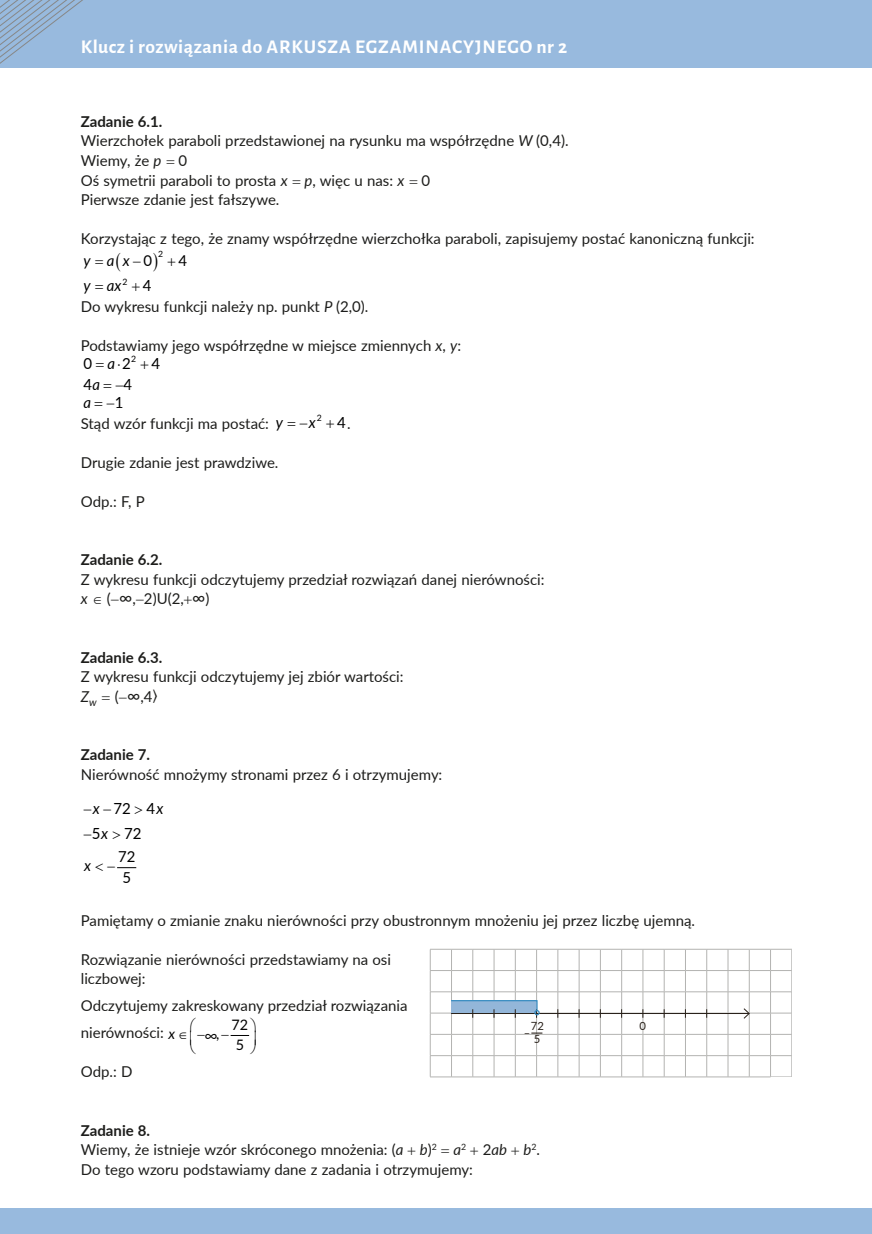
<style>
.page{position:relative;width:872px;height:1234px;background:#fff}
.page>*{position:absolute;margin:0;border:0;box-sizing:border-box;transform-origin:0 0}
.t1{font:700 19.5px "Alegreya Sans";letter-spacing:.03em;color:#fff}
.t2{font:17.25px "Myriad Pro";color:#000}
.t3{font:15.3px/18.5px "Lato";color:#000}
.t4{font:italic 15.3px/25.7px "Lato";color:#000;text-align:center}
.t5{font:15.15px/21.5px "Lato";color:#000}
.t6{font:italic 15.15px "Lato";color:#000}
.t7{font:15px/19.5px "Lato";color:#1d1d1b}
.t8{font:700 15px "Lato";color:#1d1d1b}
.t9{font:italic 15px "Lato";color:#000}
.t10{font:15px "Lato";color:#000}
.t11{font:14.4px "Lato";color:#000}
.t12{font:11.25px "Lato";color:#29211a}
.t13{font:8.85px "Lato";color:#000}
.t14{font:8.7px "Lato";color:#000}
.s1{font-weight:700}
.s2{font-style:italic}
.s3{font-style:normal}
.s4{font-style:italic;font-size:15.3px;color:#000}
.s5{font-size:15px;color:#1d1d1b}
.s6{font-size:18px}
.s7{font-family:"Cambria Math"}
.s8{font-style:italic;font-size:14.4px;color:#000}
</style>
<div class="page">
<div style="left:0;top:1208px;width:872px;height:25px;background:#98bade"></div>
<div style="left:0;top:0;width:872px;height:68px;background:#98bade"></div>
<svg style="left:0;top:0;width:83px;height:64px"></svg>
<svg style="left:118px;top:867px;width:18px;height:1px"></svg>
<svg style="left:430px;top:948px;width:361px;height:129px"></svg>
<svg style="left:230px;top:1035px;width:20px;height:1px"></svg>
<h1 class="t1" style="left:81px;top:32px;width:488px">Klucz i rozwiązania do ARKUSZA EGZAMINACYJNEGO nr 2</h1>
<p class="t7" style="left:81px;top:111px;width:489px"><span class="s1">Zadanie 6.1.<br></span>Wierzchołek paraboli przedstawionej na rysunku ma współrzędne <span class="s2">W</span> (0,4).<br>Wiemy, że <span class="s2">p</span> 0<br>Oś symetrii paraboli to prosta <span class="s2">x p</span>, więc u nas: <span class="s2">x</span> 0<br>Pierwsze zdanie jest fałszywe.</p>
<p class="t7" style="left:81px;top:228px;width:675px">Korzystając z tego, że znamy współrzędne wierzchołka paraboli, zapisujemy postać kanoniczną funkcji:</p>
<p class="t14" style="left:158px;top:247px;width:7px">2</p>
<p class="t9" style="left:83px;top:250px;width:70px">y a x−<span class="s3">0</span></p>
<p class="t10" style="left:179px;top:250px;width:10px">4</p>
<p class="t13" style="left:122px;top:275px;width:7px">2</p>
<p class="t4" style="left:83px;top:272px;width:40px">y ax</p>
<p class="t3" style="left:143px;top:276px;width:10px">4</p>
<p class="t7" style="left:81px;top:296px;width:289px">Do wykresu funkcji należy np. punkt <span class="s2">P</span> (2,0).</p>
<p class="t7" style="left:81px;top:335px;width:382px">Podstawiamy jego współrzędne w miejsce zmiennych <span class="s2">x</span>, <span class="s2">y</span>:</p>
<p class="t13" style="left:131px;top:353px;width:7px">2</p>
<p class="t3" style="left:83px;top:354px;width:10px">0</p>
<p class="t4" style="left:108px;top:350px;width:25px">a⋅<span class="s3">2</span></p>
<p class="t3" style="left:152px;top:354px;width:10px">4</p>
<p class="t3" style="left:83px;top:374px;width:50px">4<span class="s2">a</span> −4 <span class="s2">a</span> −1</p>
<p class="t13" style="left:317px;top:411px;width:7px">2</p>
<p class="t7" style="left:81px;top:413px;width:204px">Stąd wzór funkcji ma postać: <span class="s4">y</span></p>
<p class="t4" style="left:299px;top:409px;width:18px">−x</p>
<p class="t3" style="left:337px;top:412px;width:15px">4<span class="s5">.</span></p>
<p class="t7" style="left:81px;top:452px;width:199px">Drugie zdanie jest prawdziwe.</p>
<p class="t7" style="left:81px;top:491px;width:65px">Odp.: F, P</p>
<p class="t8" style="left:81px;top:548px;width:83px">Zadanie 6.2.</p>
<p class="t7" style="left:81px;top:569px;width:465px">Z wykresu funkcji odczytujemy przedział rozwiązań danej nierówności: <span class="s2">x</span> ∈ (−<span class="s6">∞</span>,−2)U(2, <span class="s6">∞</span>)</p>
<p class="t8" style="left:81px;top:646px;width:83px">Zadanie 6.3.</p>
<p class="t7" style="left:81px;top:666px;width:324px">Z wykresu funkcji odczytujemy jej zbiór wartości:<br><span class="s2">Z</span><sub>w</sub> (−<span class="s6">∞</span>,4<span class="s7">⟩</span></p>
<p class="t8" style="left:81px;top:743px;width:71px">Zadanie 7.</p>
<p class="t7" style="left:81px;top:764px;width:363px">Nierówność mnożymy stronami przez 6 i otrzymujemy:</p>
<p class="t3" style="left:84px;top:798px;width:81px">− −72 4<span class="s2">x</span></p>
<p class="t4" style="left:84px;top:794px;width:26px">x −<span class="s3">5</span>x</p>
<p class="t3" style="left:124px;top:823px;width:19px">72</p>
<p class="t5" style="left:118px;top:844px;width:19px">72<br>5</p>
<p class="t6" style="left:84px;top:854px;width:33px">x −</p>
<p class="t7" style="left:81px;top:909px;width:616px">Pamiętamy o zmianie znaku nierówności przy obustronnym mnożeniu jej przez liczbę ujemną.</p>
<p class="t7" style="left:81px;top:948px;width:312px">Rozwiązanie nierówności przedstawiamy na osi liczbowej:</p>
<p class="t7" style="left:81px;top:991px;width:328px;line-height:27px">Odczytujemy zakreskowany przedział rozwiązania nierówności: <span class="s8">x</span></p>
<p class="t11" style="left:231px;top:1014px;width:18px">72</p>
<p class="t12" style="left:531px;top:1017px;width:15px">72</p>
<p class="t12" style="left:639px;top:1017px;width:8px">0</p>
<p class="t12" style="left:524px;top:1027px;width:21px">– <sup>―</sup>5</p>
<p class="t2" style="left:205px;top:1024px;width:14px">∞</p>
<p class="t11" style="left:216px;top:1023px;width:5px">,</p>
<p class="t11" style="left:236px;top:1034px;width:10px">5</p>
<p class="t7" style="left:81px;top:1061px;width:53px">Odp.: D</p>
<p class="t7" style="left:81px;top:1119px;width:461px"><span class="s1">Zadanie 8.<br></span>Wiemy, że istnieje wzór skróconego mnożenia: (<span class="s2">a b</span>)<sup>2</sup> <span class="s2">a</span><sup>2</sup> 2<span class="s2">ab b</span><sup>2</sup>.<br>Do tego wzoru podstawiamy dane z zadania i otrzymujemy:</p>
</div>
